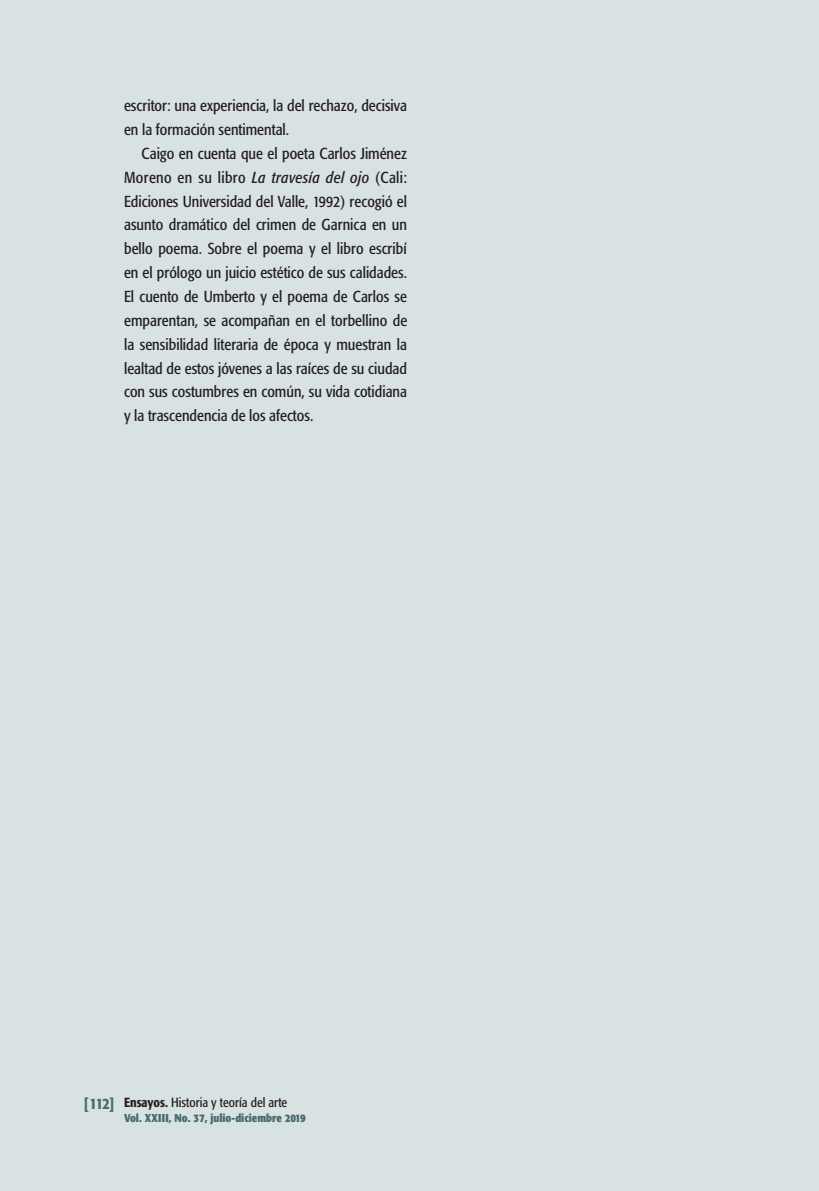
<style>
.page{position:relative;width:819px;height:1191px;background:#d9e2e3}
.page>*{position:absolute;margin:0;border:0;box-sizing:border-box;transform-origin:0 0}
.RESEÑAS_texto{font:condensed 15.75px/23.8px "Formata";color:#231f20}
.t1{font:condensed 13.12px "Formata";color:#231f20}
.t2{font:700 condensed 11.38px "Formata";color:#496b6e}
.s1{font-style:italic}
.s2{font-weight:500;font-size:15.75px;color:#496b6e}
.s3{font-weight:500}
</style>
<div class="page">
<p class="RESEÑAS_texto" style="left:124px;top:94px;width:284px">escritor: una experiencia, la del rechazo, decisiva en la formación sentimental.</p>
<p class="RESEÑAS_texto" style="left:124px;top:141px;width:284px;text-align:justify;text-indent:18px">Caigo en cuenta que el poeta Carlos Jiménez Moreno en su libro <span class="s1">La travesía del ojo</span> (Cali:<br>Ediciones Universidad del Valle, 1992) recogió el asunto dramático del crimen de Garnica en un bello poema. Sobre el poema y el libro escribí en el prólogo un juicio estético de sus calidades.<br>El cuento de Umberto y el poema de Carlos se emparentan, se acompañan en el torbellino de la sensibilidad literaria de época y muestran la lealtad de estos jóvenes a las raíces de su ciudad con sus costumbres en común, su vida cotidiana y la trascendencia de los afectos.</p>
<p class="t1" style="left:84px;top:1094px;width:205px"><span class="s2">[112]</span> <span class="s3">Ensayos.</span> Historia y teoría del arte</p>
<p class="t2" style="left:124px;top:1111px;width:183px">Vol. XXIII, No. 37, julio-diciembre 2019</p>
</div>
